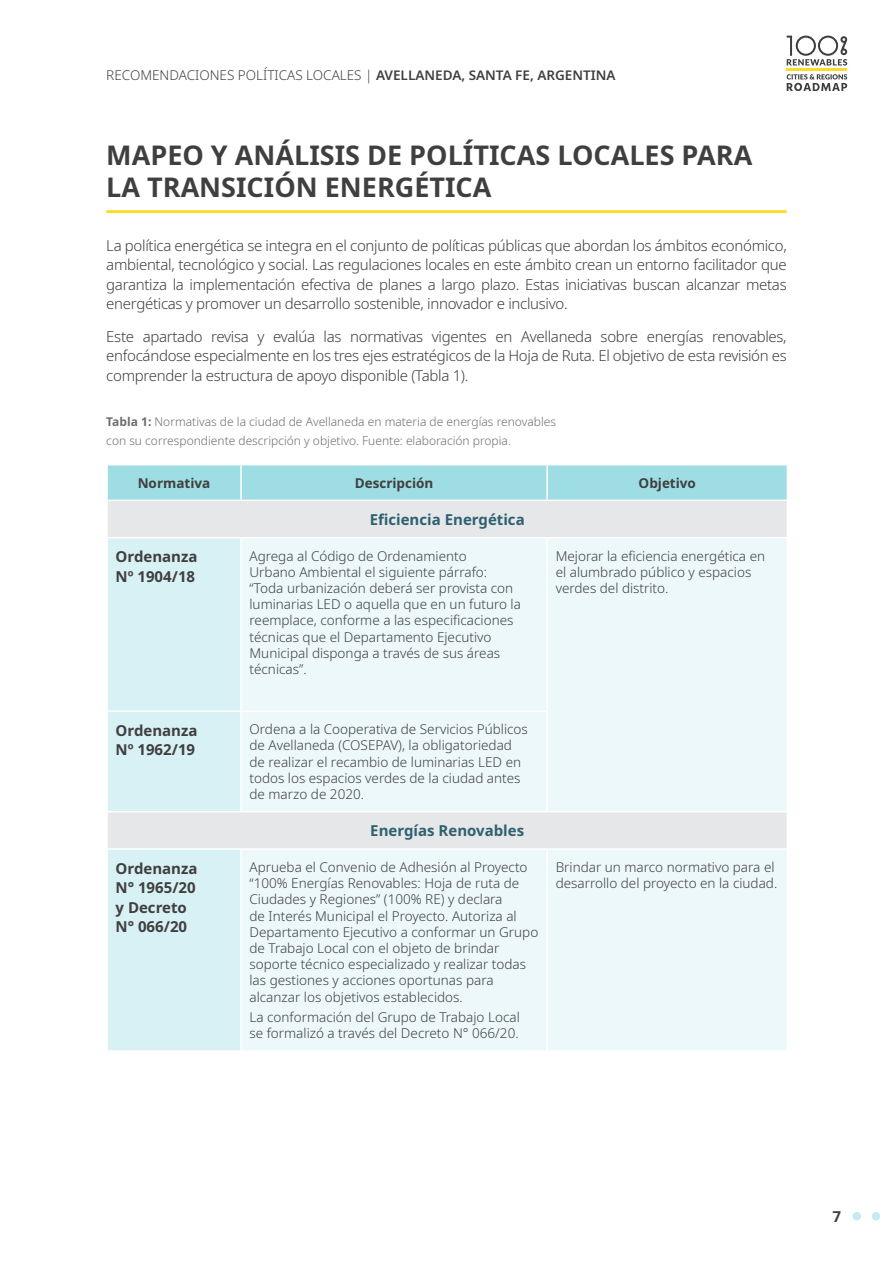
<style>
.page{position:relative;width:893px;height:1263px;background:#fff}
.page>*{position:absolute;margin:0;border:0;box-sizing:border-box;transform-origin:0 0}
.Heading{font:700 27px/32.4px "Noto Sans";color:#3f3f3f}
.Body_text{font:300 15px/19.5px "Noto Sans";letter-spacing:-.02em;color:#3f3f3f;text-align:justify}
.Table_-_text{font:700 15px/19.5px "Noto Sans";color:#3f3f3f}
.Table_-_column_heade{font:700 15px "Noto Sans";color:#2e6171}
.Table_-_text-2{font:300 13.5px/16.2px "Noto Sans";color:#3f3f3f}
.Table_-_column_heade-2{font:700 13.5px "Noto Sans";color:#3f3f3f}
.Footnote{font:300 12px "Noto Sans";color:#6c6d70}
.s1{font-weight:600}
.s2{font-weight:700}
</style>
<div class="page">
<div style="left:872px;top:1212px;width:8px;height:8px;background:#c4ebf0;border-radius:50%"></div>
<svg style="left:852px;top:1212px;width:9px;height:8px"></svg>
<svg style="left:787px;top:36px;width:60px;height:30px"></svg>
<hr style="left:787px;top:69px;width:60px;height:2px;background:#f9dc2b">
<svg style="left:787px;top:74px;width:60px;height:17px"></svg>
<hr style="left:106px;top:210px;width:681px;height:3px;background:#fcdb30">
<div style="left:108px;top:465px;width:679px;height:35px;background:#9fdde4"></div>
<div style="left:108px;top:501px;width:679px;height:36px;background:#e6e7e9"></div>
<svg style="left:108px;top:538px;width:133px;height:512px;background:#d9f0f3"></svg>
<div style="left:241px;top:538px;width:546px;height:512px;background:#ecf8fa"></div>
<hr style="left:240px;top:465px;width:2px;height:35px;background:#fff">
<hr style="left:546px;top:465px;width:2px;height:35px;background:#fff">
<hr style="left:240px;top:538px;width:2px;height:172px;background:#fff">
<hr style="left:546px;top:538px;width:2px;height:172px;background:#fff">
<hr style="left:106px;top:710px;width:135px;height:2px;background:#fff">
<hr style="left:241px;top:710px;width:307px;height:2px;background:#fff">
<hr style="left:240px;top:712px;width:2px;height:99px;background:#fff">
<hr style="left:546px;top:712px;width:2px;height:99px;background:#fff">
<hr style="left:106px;top:811px;width:135px;height:1px;background:#fff">
<hr style="left:241px;top:811px;width:306px;height:1px;background:#fff">
<hr style="left:547px;top:811px;width:241px;height:1px;background:#fff">
<hr style="left:106px;top:848px;width:135px;height:2px;background:#fff">
<hr style="left:241px;top:848px;width:306px;height:2px;background:#fff">
<hr style="left:240px;top:850px;width:2px;height:200px;background:#fff">
<hr style="left:547px;top:848px;width:241px;height:2px;background:#fff">
<hr style="left:546px;top:850px;width:2px;height:200px;background:#fff">
<p class="Table_-_text-2" style="left:106px;top:67px;width:511px">RECOMENDACIONES POLÍTICAS LOCALES | <span class="s1">AVELLANEDA, SANTA FE, ARGENTINA</span></p>
<p class="Heading" style="left:106px;top:140px;width:647px">MAPEO Y ANÁLISIS DE POLÍTICAS LOCALES PARA<br>LA TRANSICIÓN ENERGÉTICA</p>
<p class="Body_text" style="left:106px;top:236px;width:682px">La política energética se integra en el conjunto de políticas públicas que abordan los ámbitos económico, ambiental, tecnológico y social. Las regulaciones locales en este ámbito crean un entorno facilitador que garantiza la implementación efectiva de planes a largo plazo. Estas iniciativas buscan alcanzar metas energéticas y promover un desarrollo sostenible, innovador e inclusivo.</p>
<p class="Body_text" style="left:106px;top:327px;width:682px">Este apartado revisa y evalúa las normativas vigentes en Avellaneda sobre energías renovables, enfocándose especialmente en los tres ejes estratégicos de la Hoja de Ruta. El objetivo de esta revisión es comprender la estructura de apoyo disponible (Tabla 1).</p>
<p class="Footnote" style="left:106px;top:414px;width:451px"><span class="s2">Tabla 1:</span> Normativas de la ciudad de Avellaneda en materia de energías renovables</p>
<p class="Footnote" style="left:106px;top:432px;width:406px">con su correspondiente descripción y objetivo. Fuente: elaboración propia.</p>
<p class="Table_-_column_heade-2" style="left:138px;top:473px;width:74px">Normativa</p>
<p class="Table_-_column_heade-2" style="left:355px;top:473px;width:80px">Descripción</p>
<p class="Table_-_column_heade-2" style="left:639px;top:473px;width:59px">Objetivo</p>
<p class="Table_-_column_heade" style="left:370px;top:509px;width:157px">Eficiencia Energética</p>
<p class="Table_-_text" style="left:116px;top:547px;width:83px">Ordenanza<br>Nº 1904/18</p>
<p class="Table_-_text-2" style="left:249px;top:548px;width:273px">Agrega al Código de Ordenamiento<br>Urbano Ambiental el siguiente párrafo: “Toda urbanización deberá ser provista con luminarias LED o aquella que en un futuro la reemplace, conforme a las especificaciones técnicas que el Departamento Ejecutivo Municipal disponga a través de sus áreas técnicas”.</p>
<p class="Table_-_text-2" style="left:556px;top:548px;width:211px">Mejorar la eficiencia energética en el alumbrado público y espacios verdes del distrito.</p>
<p class="Table_-_text" style="left:116px;top:721px;width:83px">Ordenanza<br>Nº 1962/19</p>
<p class="Table_-_text-2" style="left:249px;top:721px;width:280px">Ordena a la Cooperativa de Servicios Públicos de Avellaneda (COSEPAV), la obligatoriedad de realizar el recambio de luminarias LED en todos los espacios verdes de la ciudad antes de marzo de 2020.</p>
<p class="Table_-_column_heade" style="left:370px;top:820px;width:155px">Energías Renovables</p>
<p class="Table_-_text" style="left:116px;top:859px;width:83px">Ordenanza<br>N° 1965/20 y Decreto<br>N° 066/20</p>
<p class="Table_-_text-2" style="left:249px;top:859px;width:290px">Aprueba el Convenio de Adhesión al Proyecto “100% Energías Renovables: Hoja de ruta de Ciudades y Regiones” (100% RE) y declara<br>de Interés Municipal el Proyecto. Autoriza al Departamento Ejecutivo a conformar un Grupo de Trabajo Local con el objeto de brindar soporte técnico especializado y realizar todas las gestiones y acciones oportunas para alcanzar los objetivos establecidos.</p>
<p class="Table_-_text-2" style="left:249px;top:1009px;width:272px">La conformación del Grupo de Trabajo Local se formalizó a través del Decreto N° 066/20.</p>
<p class="Table_-_text-2" style="left:556px;top:859px;width:223px">Brindar un marco normativo para el desarrollo del proyecto en la ciudad.</p>
<p class="Table_-_text" style="left:833px;top:1207px;width:10px">7</p>
</div>
